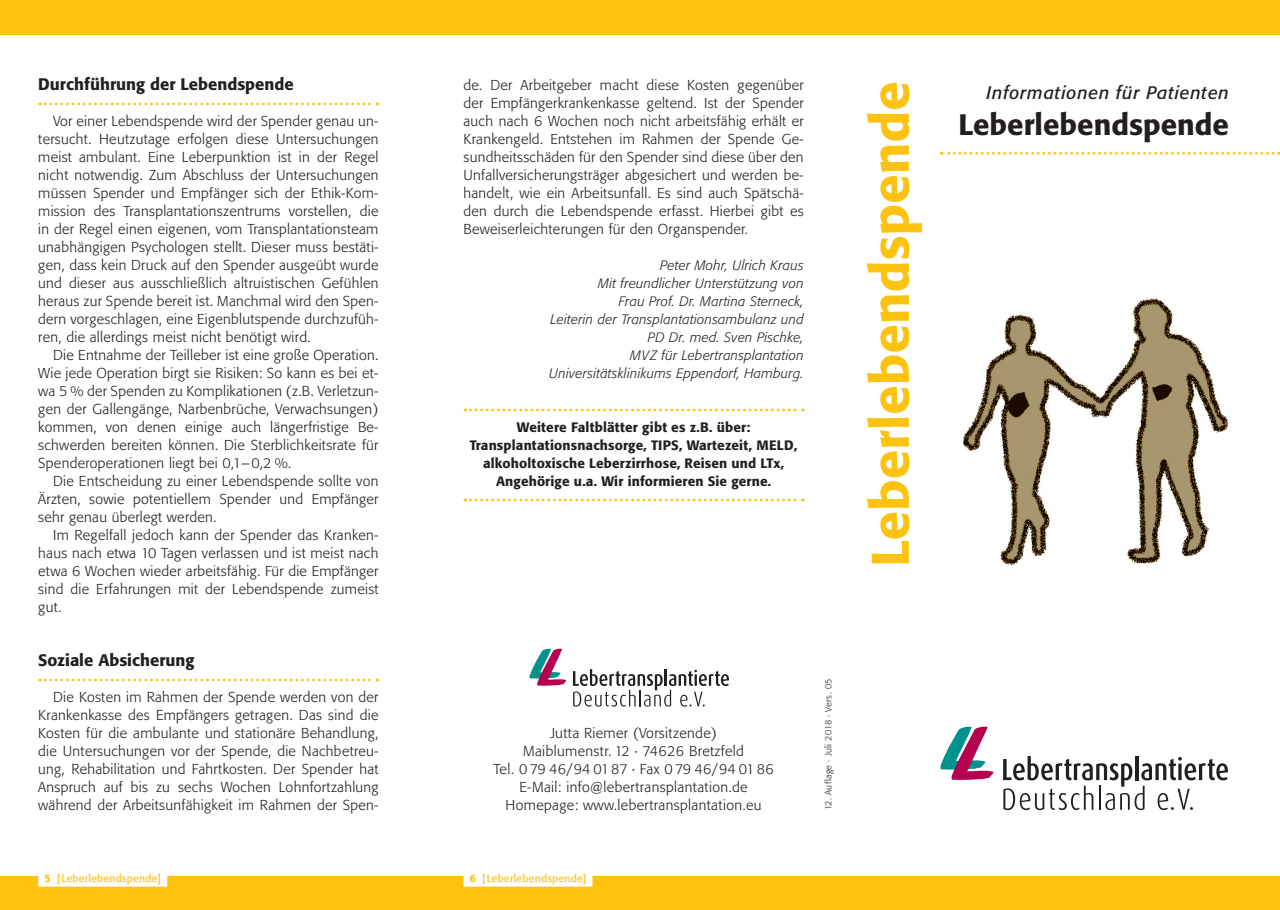
<style>
.page{position:relative;width:1280px;height:910px;background:#fff}
.page>*{position:absolute;margin:0;border:0;box-sizing:border-box;transform-origin:0 0}
.t1{font:500 52.5px "Formata BQ";color:#fec210}
.t2{font:500 29.25px "Formata BQ";color:#231f20}
.t3{font:italic 18px "Formata BQ";letter-spacing:.04em;color:#231f20}
.t4{font:500 16.5px "Formata BQ";color:#231f20}
.t5{font:300 14.25px/18px "Formata BQ";letter-spacing:.02em;color:#231f20;text-align:justify}
.t6{font:italic 300 13.5px/18px "Formata BQ";letter-spacing:.02em;color:#231f20;text-align:right}
.t7{font:500 13.5px/18px "Formata BQ";letter-spacing:.01em;color:#231f20;text-align:center}
.t8{font:10.5px "Formata BQ";letter-spacing:.02em;color:#fec210}
.t9{font:300 9px "Formata BQ";letter-spacing:.04em;color:#231f20}
.s1{font-weight:500}
</style>
<div class="page">
<div style="left:0;top:0;width:1280px;height:34px;background:#fec210"></div>
<div style="left:0;top:876px;width:1280px;height:34px;background:#fec210"></div>
<svg style="left:529px;top:648px;width:37px;height:38px"></svg>
<svg style="left:573px;top:669px;width:156px;height:38px"></svg>
<svg style="left:940px;top:726px;width:54px;height:54px"></svg>
<svg style="left:1003px;top:756px;width:225px;height:54px"></svg>
<div style="left:38px;top:875px;width:129px;height:12px;background:#fff"></div>
<div style="left:463px;top:875px;width:129px;height:12px;background:#fff"></div>
<svg style="left:40px;top:103px;width:338px;height:2px"></svg>
<svg style="left:40px;top:679px;width:338px;height:2px"></svg>
<svg style="left:465px;top:409px;width:338px;height:2px"></svg>
<svg style="left:465px;top:499px;width:338px;height:2px"></svg>
<svg style="left:941px;top:152px;width:338px;height:3px"></svg>
<img style="left:963px;top:298px;width:264px;height:267px">
<p class="t4" style="left:38px;top:77px;width:257px">Durchführung der Lebendspende</p>
<p class="t5" style="left:38px;top:113px;width:342px;text-indent:15px">Vor einer Lebendspende wird der Spender genau un&shy;tersucht. Heutzutage erfolgen diese Untersuchungen meist ambulant. Eine Leberpunktion ist in der Regel nicht notwendig. Zum Abschluss der Untersuchungen müssen Spender und Empfänger sich der Ethik-Kom&shy;mission des Transplantationszentrums vorstellen, die in der Regel einen eigenen, vom Transplantationsteam unabhängigen Psychologen stellt. Dieser muss bestäti&shy;gen, dass kein Druck auf den Spender ausgeübt wurde und dieser aus ausschließlich altruistischen Gefühlen heraus zur Spende bereit ist. Manchmal wird den Spen&shy;dern vorgeschlagen, eine Eigenblutspende durchzufüh&shy;ren, die allerdings meist nicht benötigt wird.</p>
<p class="t5" style="left:38px;top:347px;width:342px;text-indent:15px">Die Entnahme der Teilleber ist eine große Operation.<br>Wie jede Operation birgt sie Risiken: So kann es bei et&shy;wa 5 % der Spenden zu Komplikationen (z.B. Verletzun&shy;gen der Gallengänge, Narbenbrüche, Verwachsungen) kommen, von denen einige auch längerfristige Be&shy;schwerden bereiten können. Die Sterblichkeitsrate für Spenderoperationen liegt bei 0,1–0,2 %.</p>
<p class="t5" style="left:38px;top:473px;width:342px;text-indent:15px">Die Entscheidung zu einer Lebendspende sollte von Ärzten, sowie potentiellem Spender und Empfänger sehr genau überlegt werden.</p>
<p class="t5" style="left:38px;top:527px;width:342px;text-indent:15px">Im Regelfall jedoch kann der Spender das Kranken&shy;haus nach etwa 10 Tagen verlassen und ist meist nach etwa 6 Wochen wieder arbeitsfähig. Für die Empfänger sind die Erfahrungen mit der Lebendspende zumeist gut.</p>
<p class="t4" style="left:38px;top:653px;width:158px">Soziale Absicherung</p>
<p class="t5" style="left:38px;top:689px;width:342px;text-indent:15px">Die Kosten im Rahmen der Spende werden von der Krankenkasse des Empfängers getragen. Das sind die Kosten für die ambulante und stationäre Behandlung, die Untersuchungen vor der Spende, die Nachbetreu&shy;ung, Rehabilitation und Fahrtkosten. Der Spender hat Anspruch auf bis zu sechs Wochen Lohnfortzahlung während der Arbeitsunfähigkeit im Rahmen der Spen-</p>
<p class="t5" style="left:463px;top:77px;width:342px">de. Der Arbeitgeber macht diese Kosten gegenüber der Empfängerkrankenkasse geltend. Ist der Spender auch nach 6 Wochen noch nicht arbeitsfähig erhält er Krankengeld. Entstehen im Rahmen der Spende Ge&shy;sundheitsschäden für den Spender sind diese über den Unfallversicherungsträger abgesichert und werden be&shy;handelt, wie ein Arbeitsunfall. Es sind auch Spätschä&shy;den durch die Lebendspende erfasst. Hierbei gibt es Beweiserleichterungen für den Organspender.</p>
<p class="t6" style="left:549px;top:257px;width:256px">Peter Mohr, Ulrich Kraus<br>Mit freundlicher Unterstützung von<br>Frau Prof. Dr. Martina Sterneck,<br>Leiterin der Transplantationsambulanz und PD Dr. med. Sven Pischke,<br>MVZ für Lebertransplantation Universitätsklinikums Eppendorf, Hamburg.</p>
<p class="t7" style="left:470px;top:419px;width:329px">Weitere Faltblätter gibt es z.B. über:<br>Transplantationsnachsorge, TIPS, Wartezeit, MELD, alkoholtoxische Leberzirrhose, Reisen und LTx, Angehörige u.a. Wir informieren Sie gerne.</p>
<p class="t5" style="left:493px;top:725px;width:282px;text-align:center">Jutta Riemer (Vorsitzende)<br>Maiblumenstr. 12 · 74626 Bretzfeld<br>Tel. 0 79 46/94 01 87 · Fax 0 79 46/94 01 86<br>E-Mail: info@lebertransplantation.de Homepage: www.lebertransplantation.eu</p>
<p class="t9" style="left:824px;top:810px;width:133px;rotate:-90deg">12. Auflage · Juli 2018 · Vers. 05</p>
<p class="t8" style="left:45px;top:874px;width:118px"><span class="s1">5</span> [Leberlebendspende]</p>
<p class="t8" style="left:470px;top:874px;width:118px"><span class="s1">6</span> [Leberlebendspende]</p>
<h1 class="t1" style="left:867px;top:567px;width:487px;rotate:-90deg">Leberlebendspende</h1>
<p class="t3" style="left:986px;top:85px;width:244px">Informationen für Patienten</p>
<h2 class="t2" style="left:958px;top:112px;width:272px">Leberlebendspende</h2>
</div>
